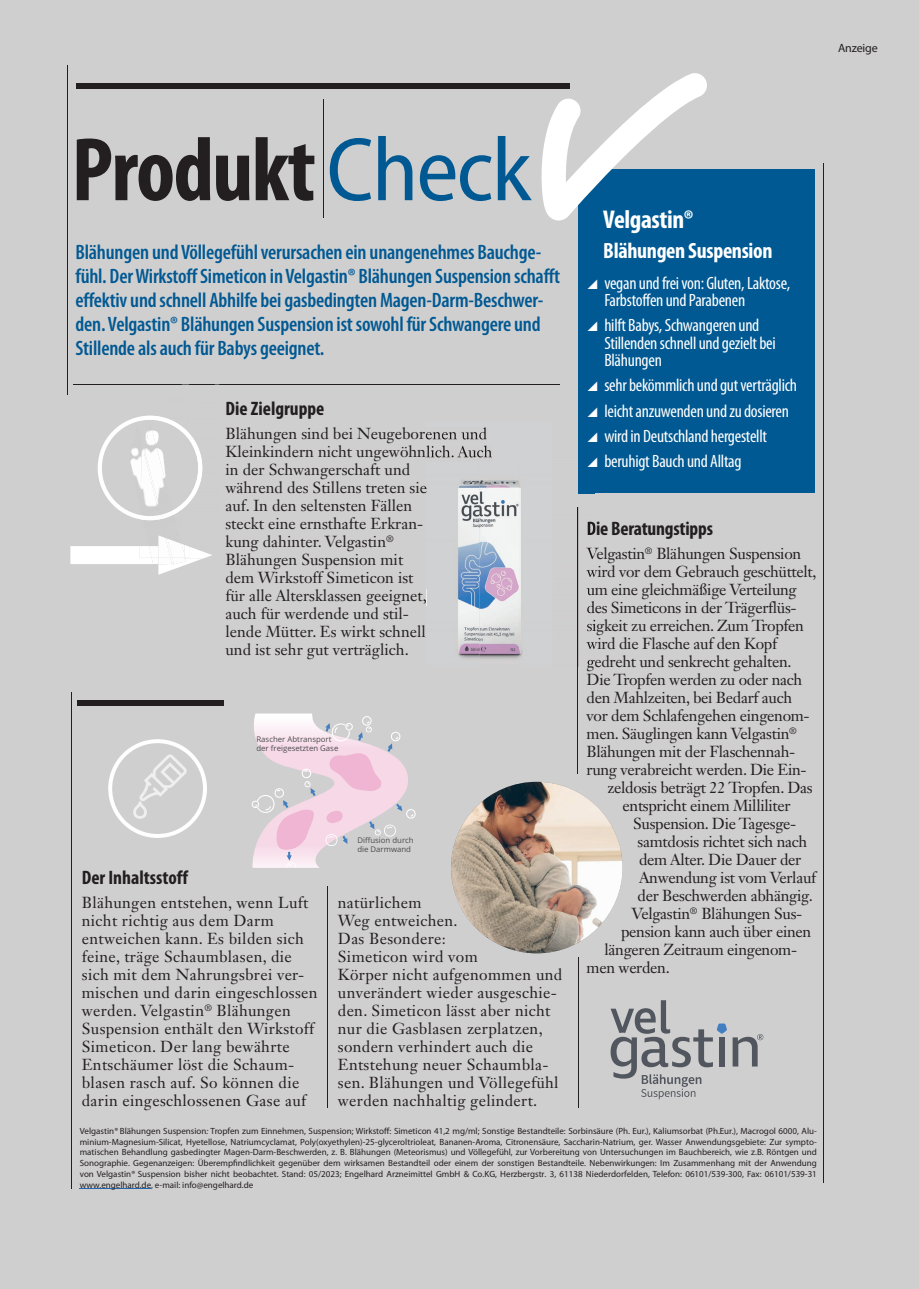
<style>
.page{position:relative;width:919px;height:1289px;background:#fff}
.page>*{position:absolute;margin:0;border:0;box-sizing:border-box;transform-origin:0 0}
.t1{font:700 condensed 91.05px "Myriad Pro";letter-spacing:-.02em;color:#231f20}
.t2{font:700 condensed 25.8px "Myriad Pro";letter-spacing:-.015em;color:#fff}
.t3{font:700 condensed 22.2px "Myriad Pro";letter-spacing:-.015em;color:#fff}
.t4{font:600 condensed 20.85px/23.9px "Myriad Pro";letter-spacing:-.01em;color:#015993}
.t5{font:700 condensed 19.5px "Myriad Pro";color:#231f20}
.t6{font:condensed 17.85px/17.5px "Myriad Pro";letter-spacing:-.015em;color:#fff}
.t7{font:15.75px "Janson Text LT Std";letter-spacing:-.02em;color:#231f20}
.t8{font:15.75px/18px "Janson Text LT Std";letter-spacing:.02em;color:#231f20}
.t9{font:15.75px/18px "Janson Text LT Std";color:#231f20}
.t10{font:12px "Myriad Pro";letter-spacing:-.015em;color:#231f20}
.t11{font:9px/10.8px "Myriad Pro";color:#231f20;text-align:justify}
.t12{font:7.8px/9.3px "Open Sans";color:#4b4c4d}
.s1{font-weight:400;font-stretch:semi-condensed;color:#015993}
.s2{font-style:italic}
</style>
<div class="page">
<div style="left:0;top:0;width:918px;height:1288px;background:#d0cfcf"></div>
<hr style="left:68px;top:65px;width:1px;height:329px;background:#231f20">
<hr style="left:822px;top:164px;width:1px;height:1018px;background:#231f20">
<hr style="left:578px;top:957px;width:1px;height:150px;background:#231f20">
<hr style="left:577px;top:507px;width:1px;height:266px;background:#231f20">
<hr style="left:71px;top:692px;width:1px;height:496px;background:#231f20">
<hr style="left:327px;top:886px;width:1px;height:221px;background:#231f20">
<div style="left:77px;top:83px;width:493px;height:6px;background:#231f20"></div>
<div style="left:77px;top:700px;width:146px;height:6px;background:#231f20"></div>
<hr style="left:323px;top:100px;width:1px;height:118px;background:#231f20">
<svg style="left:108px;top:739px;width:99px;height:99px"></svg>
<hr style="left:73px;top:384px;width:487px;height:1px;background:#231f20">
<div style="left:578px;top:169px;width:237px;height:324px;background:#015993"></div>
<svg style="left:541px;top:73px;width:166px;height:147px"></svg>
<img style="left:158px;top:536px;width:4px;height:8px">
<img style="left:162px;top:538px;width:3px;height:6px">
<img style="left:172px;top:540px;width:9px;height:4px">
<img style="left:165px;top:538px;width:7px;height:6px">
<svg style="left:98px;top:415px;width:86px;height:105px"></svg>
<img style="left:202px;top:551px;width:10px;height:7px">
<img style="left:189px;top:433px;width:13px;height:70px">
<img style="left:184px;top:428px;width:2px;height:80px">
<img style="left:185px;top:430px;width:4px;height:77px">
<svg style="left:70px;top:544px;width:132px;height:30px"></svg>
<img style="left:425px;top:480px;width:169px;height:186px">
<img style="left:577px;top:507px;width:1px;height:159px">
<img style="left:578px;top:480px;width:16px;height:13px">
<img style="left:425px;top:427px;width:62px;height:13px">
<img style="left:425px;top:445px;width:67px;height:13px">
<svg style="left:425px;top:481px;width:2px;height:12px"></svg>
<svg style="left:425px;top:589px;width:1px;height:16px"></svg>
<svg style="left:425px;top:625px;width:1px;height:12px"></svg>
<img style="left:587px;top:521px;width:7px;height:18px">
<img style="left:586px;top:547px;width:8px;height:16px">
<img style="left:586px;top:565px;width:8px;height:16px">
<img style="left:586px;top:583px;width:8px;height:16px">
<img style="left:587px;top:601px;width:7px;height:16px">
<img style="left:587px;top:619px;width:7px;height:16px">
<img style="left:586px;top:637px;width:8px;height:16px">
<svg style="left:587px;top:655px;width:7px;height:11px"></svg>
<img style="left:479px;top:480px;width:40px;height:184px">
<img style="left:451px;top:781px;width:171px;height:172px;border-radius:86px">
<svg style="left:610px;top:1000px;width:153px;height:99px"></svg>
<hr style="left:80px;top:1188px;width:71px;height:1px;background:#2667b2">
<img style="left:254px;top:713px;width:154px;height:154px">
<svg style="left:324px;top:810px;width:20px;height:13px"></svg>
<svg style="left:369px;top:803px;width:46px;height:34px"></svg>
<svg style="left:325px;top:833px;width:22px;height:13px"></svg>
<svg style="left:325px;top:715px;width:76px;height:76px"></svg>
<svg style="left:252px;top:768px;width:63px;height:99px"></svg>
<img style="left:126px;top:754px;width:64px;height:74px">
<h3 class="t10" style="left:838px;top:41px;width:41px">Anzeige</h3>
<h1 class="t1" style="left:71px;top:120px;width:461px">Produkt <span class="s1">Check</span></h1>
<p class="t4" style="left:75px;top:241px;width:486px">Blähungen und Völlegefühl verursachen ein unangenehmes Bauchge&shy;fühl. Der Wirkstoff Simeticon in Velgastin® Blähungen Suspension schafft effektiv und schnell Abhilfe bei gasbedingten Magen-Darm-Beschwer&shy;den. Velgastin® Blähungen Suspension ist sowohl für Schwangere und Stillende als auch für Babys geeignet.</p>
<h3 class="t5" style="left:225px;top:398px;width:100px">Die Zielgruppe</h3>
<p class="t9" style="left:225px;top:424px;width:268px">Blähungen sind bei Neugeborenen und<br>Kleinkindern nicht ungewöhnlich. Auch in der Schwangerschaft und<br>während des Stillens treten sie<br>auf. In den seltensten Fällen<br>steckt eine ernsthafte Erkran-<br>kung dahinter. Velgastin<sup>®<br></sup>Blähungen Suspension mit<br>dem Wirkstoff Simeticon ist<br>für alle Altersklassen geeignet,<br>auch für werdende und stil-<br>lende Mütter. Es wirkt schnell<br>und ist sehr gut verträglich.</p>
<p class="t12" style="left:256px;top:733px;width:83px">Rascher Abtransport der freigesetzten Gase</p>
<p class="t12" style="left:357px;top:835px;width:58px">Diffusion durch die Darmwand</p>
<h3 class="t5" style="left:82px;top:867px;width:108px">Der Inhaltsstoff</h3>
<p class="t8" style="left:82px;top:893px;width:237px">Blähungen entstehen, wenn Luft nicht richtig aus dem Darm entweichen kann. Es bilden sich feine, träge Schaumblasen, die sich mit dem Nahrungsbrei ver&shy;mischen und darin eingeschlossen werden. Velgastin<sup>®</sup> Blähungen<br>Suspension enthält den Wirkstoff<br>Simeticon. Der lang bewährte<br>Entschäumer löst die Schaum&shy;blasen rasch auf. So können die darin eingeschlossenen Gase auf</p>
<p class="t8" style="left:338px;top:893px;width:226px">natürlichem<br>Weg entweichen.<br>Das Besondere:<br>Simeticon wird vom<br>Körper nicht aufgenommen und unverändert wieder ausgeschie&shy;den. Simeticon lässt aber nicht nur die Gasblasen zerplatzen, sondern verhindert auch die<br>Entstehung neuer Schaumbla&shy;sen. Blähungen und Völlegefühl werden nachhaltig gelindert.</p>
<h2 class="t2" style="left:603px;top:205px;width:92px">Velgastin®</h2>
<h3 class="t3" style="left:603px;top:238px;width:171px">Blähungen Suspension</h3>
<h3 class="t6" style="left:604px;top:274px;width:187px">vegan und frei von: Gluten, Laktose,<br>Farbstoffen und Parabenen</h3>
<h3 class="t6" style="left:604px;top:317px;width:173px">hilft Babys, Schwangeren und<br>Stillenden schnell und gezielt bei<br>Blähungen</h3>
<h3 class="t6" style="left:604px;top:373px;width:194px;line-height:25px">sehr bekömmlich und gut verträglich leicht anzuwenden und zu dosieren wird in Deutschland hergestellt beruhigt Bauch und Alltag</h3>
<h3 class="t5" style="left:586px;top:517px;width:128px">Die Beratungstipps</h3>
<h3 class="t7" style="left:586px;top:543px;width:216px">Velgastin<sup>®</sup> Blähungen Suspension</h3>
<h3 class="t7" style="left:586px;top:561px;width:231px">wird vor dem Gebrauch geschüttelt,</h3>
<h3 class="t7" style="left:586px;top:579px;width:212px">um eine gleichmäßige Verteilung</h3>
<h3 class="t7" style="left:586px;top:597px;width:211px">des Simeticons in der Trägerflüs-</h3>
<h3 class="t7" style="left:586px;top:615px;width:219px">sigkeit zu erreichen. Zum Tropfen</h3>
<h3 class="t7" style="left:586px;top:633px;width:192px">wird die Flasche auf den Kopf</h3>
<h3 class="t7" style="left:586px;top:651px;width:206px">gedreht und senkrecht gehalten.</h3>
<h3 class="t7" style="left:586px;top:669px;width:217px">Die Tropfen werden zu oder nach</h3>
<h3 class="t7" style="left:586px;top:687px;width:207px">den Mahlzeiten, bei Bedarf auch</h3>
<h3 class="t7" style="left:586px;top:705px;width:225px">vor dem Schlafengehen eingenom-</h3>
<h3 class="t7" style="left:586px;top:723px;width:212px">men. Säuglingen kann Velgastin<sup>®</sup></h3>
<h3 class="t7" style="left:586px;top:741px;width:210px">Blähungen mit der Flaschennah-</h3>
<h3 class="t7" style="left:586px;top:759px;width:222px">rung verabreicht werden. Die Ein-</h3>
<h3 class="t7" style="left:607px;top:777px;width:207px">zeldosis beträgt 22 Tropfen. Das</h3>
<h3 class="t7" style="left:622px;top:795px;width:169px">entspricht einem Milliliter</h3>
<h3 class="t7" style="left:633px;top:813px;width:165px">Suspension. Die Tagesge-</h3>
<h3 class="t7" style="left:637px;top:831px;width:171px">samtdosis richtet sich nach</h3>
<h3 class="t7" style="left:639px;top:849px;width:164px">dem Alter. Die Dauer der</h3>
<h3 class="t7" style="left:639px;top:867px;width:178px">Anwendung ist vom Verlauf</h3>
<h3 class="t7" style="left:637px;top:885px;width:177px">der Beschwerden abhängig.</h3>
<h3 class="t7" style="left:631px;top:903px;width:172px">Velgastin<sup>®</sup> Blähungen Sus-</h3>
<h3 class="t7" style="left:621px;top:921px;width:192px">pension kann auch über einen</h3>
<h3 class="t7" style="left:604px;top:939px;width:194px">längeren Zeitraum eingenom-</h3>
<h3 class="t7" style="left:586px;top:957px;width:85px">men werden.</h3>
<p class="t11" style="left:80px;top:1125px;width:738px">Velgastin<span class="s2">®</span> Blähungen Suspension<span class="s2">:</span> Tropfen zum Einnehmen, Suspension; Wirkstoff: Simeticon 41,2 mg/ml; Sonstige Bestandteile: Sorbinsäure (Ph. Eur.), Kaliumsorbat (Ph.Eur.), Macrogol 6000, Alu&shy;minium-Magnesium-Silicat, Hyetellose, Natriumcyclamat, Poly(oxyethylen)-25-glyceroltrioleat, Bananen-Aroma, Citronensäure, Saccharin-Natrium, ger. Wasser Anwendungsgebiete: Zur sympto&shy;matischen Behandlung gasbedingter Magen-Darm-Beschwerden, z. B. Blähungen (Meteorismus) und Völlegefühl, zur Vorbereitung von Untersuchungen im Bauchbereich, wie z.B. Röntgen und Sonographie. Gegenanzeigen: Überempfindlichkeit gegenüber dem wirksamen Bestandteil oder einem der sonstigen Bestandteile. Nebenwirkungen: Im Zusammenhang mit der Anwendung von Velgastin<span class="s2">®</span> Suspension bisher nicht beobachtet. Stand: 05/2023; Engelhard Arzneimittel GmbH &amp; Co.KG, Herzbergstr. 3, 61138 Niederdorfelden, Telefon: 06101/539-300, Fax: 06101/539-31 www.engelhard.de, e-mail: info@engelhard.de</p>
</div>
